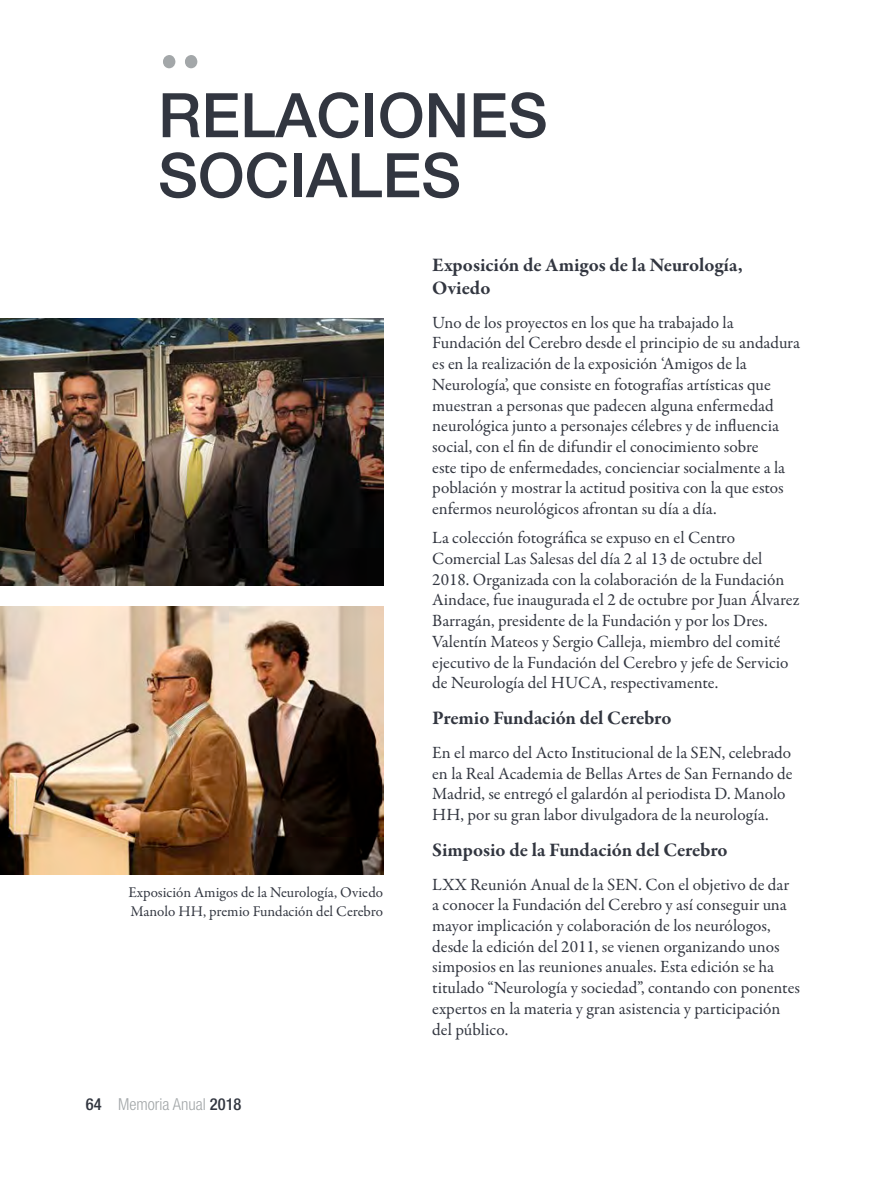
<style>
.page{position:relative;width:893px;height:1191px;background:#fff}
.page>*{position:absolute;margin:0;border:0;box-sizing:border-box;transform-origin:0 0}
.t1{font:600 91.5px "Garamond Premr Pro";color:#a3a7a9}
.t2{font:500 61.5px "Helvetica Neue LT Std";color:#323640}
.t3{font:700 19.5px/23.4px "Garamond Premr Pro";color:#323640}
.t4{font:17.25px/20.7px "Garamond Premr Pro";color:#323640}
.t5{font:300 condensed 16.5px "Helvetica Neue LT Std";color:#a3a7a9}
.t6{font:15px "Garamond Premr Pro";color:#323640}
.s1{font-weight:500;color:#323640}
</style>
<div class="page">
<img style="left:0;top:318px;width:383px;height:268px">
<img style="left:0;top:606px;width:383px;height:268px">
<p class="t1" style="left:158px;top:-17px;width:45px">..</p>
<p class="t2" style="left:158px;top:79px;width:391px">RELACIONES</p>
<p class="t2" style="left:158px;top:139px;width:305px">SOCIALES</p>
<p class="t6" style="left:128px;top:883px;width:256px">Exposición Amigos de la Neurología, Oviedo</p>
<p class="t6" style="left:131px;top:902px;width:254px">Manolo HH, premio Fundación del Cerebro</p>
<p class="t5" style="left:86px;top:1094px;width:157px"><span class="s1">64</span> Memoria Anual <span class="s1">2018</span></p>
<p class="t3" style="left:432px;top:253px;width:312px">Exposición de Amigos de la Neurología,<br>Oviedo</p>
<p class="t4" style="left:432px;top:312px;width:369px">Uno de los proyectos en los que ha trabajado la Fundación del Cerebro desde el principio de su andadura es en la realización de la exposición ‘Amigos de la Neurología’, que consiste en fotografías artísticas que muestran a personas que padecen alguna enfermedad neurológica junto a personajes célebres y de influencia social, con el fin de difundir el conocimiento sobre<br>este tipo de enfermedades, concienciar socialmente a la población y mostrar la actitud positiva con la que estos enfermos neurológicos afrontan su día a día.</p>
<p class="t4" style="left:432px;top:528px;width:369px">La colección fotográfica se expuso en el Centro Comercial Las Salesas del día 2 al 13 de octubre del 2018. Organizada con la colaboración de la Fundación Aindace, fue inaugurada el 2 de octubre por Juan Álvarez Barragán, presidente de la Fundación y por los Dres.<br>Valentín Mateos y Sergio Calleja, miembro del comité ejecutivo de la Fundación del Cerebro y jefe de Servicio de Neurología del HUCA, respectivamente.</p>
<p class="t3" style="left:432px;top:707px;width:241px">Premio Fundación del Cerebro</p>
<p class="t4" style="left:432px;top:742px;width:362px">En el marco del Acto Institucional de la SEN, celebrado en la Real Academia de Bellas Artes de San Fernando de Madrid, se entregó el galardón al periodista D. Manolo HH, por su gran labor divulgadora de la neurología.</p>
<p class="t3" style="left:432px;top:838px;width:297px">Simposio de la Fundación del Cerebro</p>
<p class="t4" style="left:432px;top:874px;width:369px">LXX Reunión Anual de la SEN. Con el objetivo de dar a conocer la Fundación del Cerebro y así conseguir una mayor implicación y colaboración de los neurólogos, desde la edición del 2011, se vienen organizando unos simposios en las reuniones anuales. Esta edición se ha titulado “Neurología y sociedad”, contando con ponentes expertos en la materia y gran asistencia y participación del público.</p>
</div>
